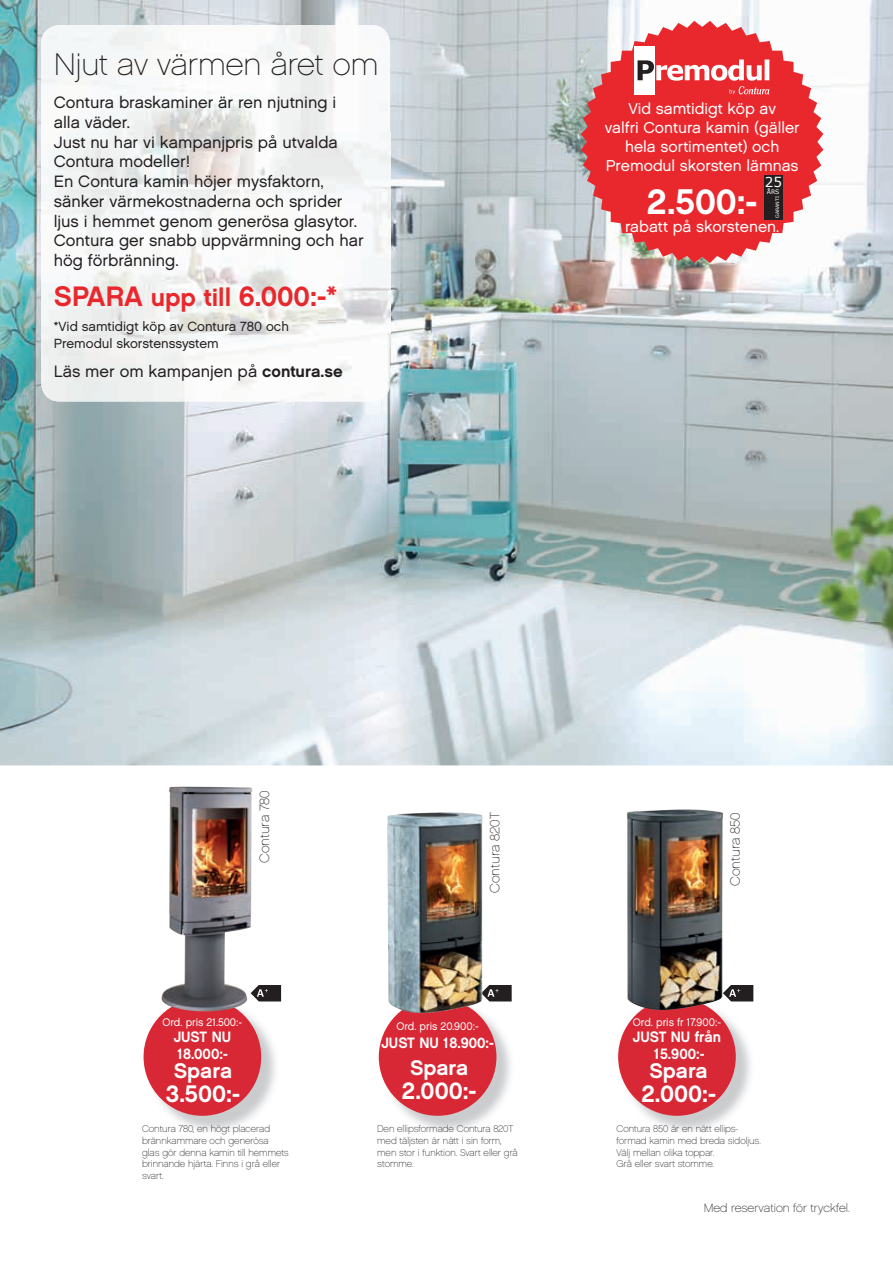
<style>
.page{position:relative;width:893px;height:1263px;background:#fff}
.page>*{position:absolute;margin:0;border:0;box-sizing:border-box;transform-origin:0 0}
.t1{font:35.7px "Chalet New York Nineteen Sixty";color:#fff}
.t2{font:31.2px "Chalet Paris Nineteen Sixty";color:#231f20}
.t3{font:28.2px "Chalet New York Nineteen Sixty";color:#e9282d}
.t4{font:24px "Chalet New York Nineteen Sixty";color:#fff}
.t5{font:21px "Chalet New York Nineteen Sixty";color:#fff}
.t6{font:16.35px/19.6px "Chalet London Nineteen Sixty";color:#231f20}
.t7{font:15.75px/18.9px "Chalet London Nineteen Sixty";color:#fff;text-align:center}
.t8{font:15px/16.5px "Chalet New York Nineteen Sixty";color:#fff;scale:.96 1}
.t9{font:13.65px "Verdana";color:#fff}
.t10{font:13.5px "Chalet Paris Nineteen Sixty";color:#231f20}
.t11{font:13.35px/17px "Chalet London Nineteen Sixty";color:#231f20}
.t12{font:12px "Chalet Paris Nineteen Sixty";color:#231f20}
.t13{font:10.95px "Chalet London Nineteen Sixty";color:#fff;scale:.95 1}
.t14{font:9.75px/11.7px "Chalet Paris Nineteen Sixty";color:#231f20}
.t15{font:6.15px "Verdana";color:#fff}
.t16{font:4.8px "Verdana";color:#fff}
.s1{font-size:25.05px}
.s2{font-family:"Chalet New York Nineteen Sixty"}
</style>
<div class="page">
<img style="left:0;top:0;width:893px;height:765px">
<img style="left:41px;top:25px;width:349px;height:376px">
<img style="left:146px;top:1001px;width:134px;height:130px">
<div style="left:144px;top:998px;width:117px;height:118px;background:#d92835;border-radius:50%"></div>
<img style="left:381px;top:1001px;width:131px;height:130px">
<div style="left:379px;top:998px;width:117px;height:118px;background:#d92835;border-radius:50%"></div>
<img style="left:621px;top:1000px;width:133px;height:131px">
<div style="left:618px;top:998px;width:118px;height:118px;background:#d92835;border-radius:50%"></div>
<svg style="left:581px;top:21px;width:242px;height:242px;fill:#e9282d"></svg>
<div style="left:764px;top:175px;width:19px;height:45px;background:#231f20"></div>
<div style="left:635px;top:46px;width:20px;height:49px;background:#fff"></div>
<svg style="left:638px;top:59px;width:131px;height:35px"></svg>
<svg style="left:252px;top:985px;width:29px;height:16px"></svg>
<svg style="left:482px;top:985px;width:30px;height:16px"></svg>
<svg style="left:723px;top:985px;width:30px;height:16px"></svg>
<img style="left:387px;top:812px;width:95px;height:201px">
<img style="left:161px;top:786px;width:91px;height:226px">
<img style="left:627px;top:809px;width:96px;height:201px">
<h2 class="t2" style="left:54px;top:46px;width:326px">Njut av värmen året om</h2>
<p class="t6" style="left:54px;top:93px;width:311px">Contura braskaminer är ren njutning i alla väder.<br>Just nu har vi kampanjpris på utvalda<br>Contura modeller!<br>En Contura kamin höjer mysfaktorn, sänker värmekostnaderna och sprider ljus i hemmet genom generösa glasytor.<br>Contura ger snabb uppvärmning och har hög förbränning.</p>
<h3 class="t3" style="left:54px;top:279px;width:285px">SPARA <span class="s1">upp till</span> 6.000:-*</h3>
<h3 class="t11" style="left:54px;top:318px;width:237px">*Vid samtidigt köp av Contura 780 och<br>Premodul skorstenssystem</h3>
<h3 class="t6" style="left:54px;top:362px;width:290px">Läs mer om kampanjen på <span class="s2">contura.se</span></h3>
<h3 class="t7" style="left:605px;top:99px;width:196px">Vid samtidigt köp av<br>valfri Contura kamin (gäller hela sortimentet) och<br>Premodul skorsten lämnas</h3>
<h1 class="t1" style="left:647px;top:179px;width:112px">2.500:-</h1>
<h3 class="t7" style="left:625px;top:217px;width:156px">rabatt på skorstenen.</h3>
<h3 class="t9" style="left:765px;top:173px;width:19px">25</h3>
<p class="t15" style="left:767px;top:188px;width:14px">ÅRS</p>
<p class="t16" style="left:774px;top:218px;width:24px;rotate:-90deg">GARANTI</p>
<h3 class="t10" style="left:257px;top:863px;width:75px;rotate:-90deg">Contura 780</h3>
<h3 class="t10" style="left:487px;top:893px;width:82px;rotate:-90deg">Contura 820T</h3>
<h3 class="t10" style="left:727px;top:886px;width:75px;rotate:-90deg">Contura 850</h3>
<p class="t13" style="left:162px;top:1015px;width:86px">Ord. pris 21.500:-</p>
<h3 class="t8" style="left:174px;top:1028px;width:61px">JUST NU<br>18.000:-</h3>
<h3 class="t5" style="left:174px;top:1058px;width:60px">Spara</h3>
<h3 class="t4" style="left:166px;top:1079px;width:76px">3.500:-</h3>
<p class="t13" style="left:396px;top:1019px;width:88px">Ord. pris 20.900:-</p>
<h3 class="t8" style="left:381px;top:1034px;width:119px">JUST NU 18.900:-</h3>
<h3 class="t5" style="left:410px;top:1055px;width:60px">Spara</h3>
<h3 class="t4" style="left:402px;top:1075px;width:76px">2.000:-</h3>
<p class="t13" style="left:633px;top:1015px;width:94px">Ord. pris fr 17.900:-</p>
<h3 class="t8" style="left:633px;top:1028px;width:94px;text-align:center">JUST NU från<br>15.900:-</h3>
<h3 class="t5" style="left:649px;top:1058px;width:60px">Spara</h3>
<h3 class="t4" style="left:641px;top:1079px;width:76px">2.000:-</h3>
<p class="t14" style="left:142px;top:1123px;width:148px">Contura 780, en högt placerad brännkammare och generösa<br>glas gör denna kamin till hemmets brinnande hjärta. Finns i grå eller svart.</p>
<p class="t14" style="left:377px;top:1123px;width:142px">Den ellipsformade Contura 820T med täljsten är nätt i sin form, men stor i funktion. Svart eller grå stomme.</p>
<p class="t14" style="left:617px;top:1123px;width:146px">Contura 850 är en nätt ellips&shy;formad kamin med breda sidoljus.<br>Välj mellan olika toppar.<br>Grå eller svart stomme.</p>
<p class="t12" style="left:704px;top:1201px;width:148px">Med reservation för tryckfel.</p>
</div>
